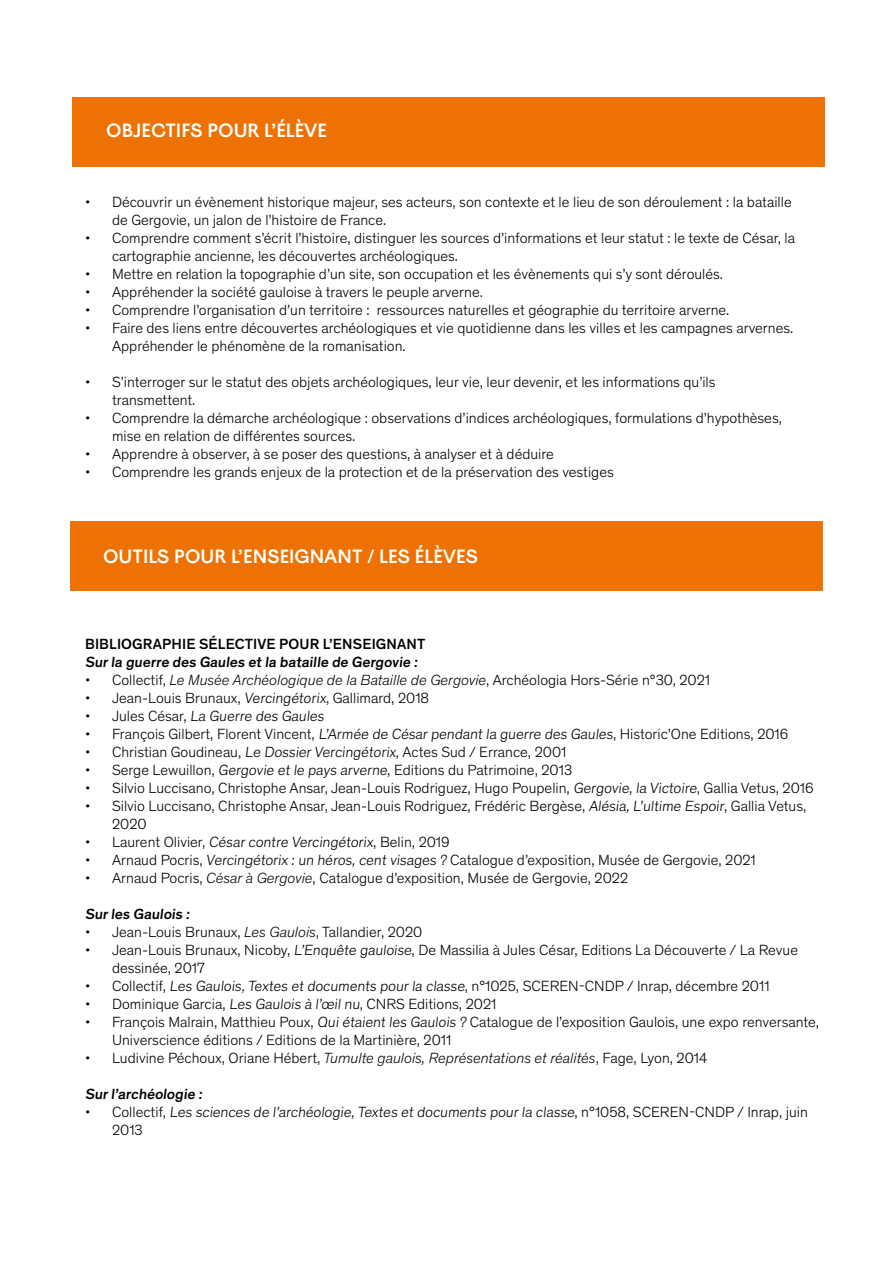
<style>
.page{position:relative;width:893px;height:1263px;background:#fff}
.page>*{position:absolute;margin:0;border:0;box-sizing:border-box;transform-origin:0 0}
.t1{font:18px "Ostia Antica";color:#fff}
.t2{font:300 15px/18px "Theinhardt";color:#000}
.t3{font:500 15px/18px "Theinhardt";letter-spacing:.01em;color:#000}
.s1{font-style:italic}
</style>
<div class="page">
<div style="left:70px;top:521px;width:753px;height:70px;background:#ee7203"></div>
<div style="left:72px;top:97px;width:753px;height:70px;background:#ee7203"></div>
<p class="t1" style="left:106px;top:120px;width:222px">OBJECTIFS POUR L’ÉLÈVE</p>
<p class="t2" style="left:112px;top:192px;width:681px;text-indent:-27px">• Découvrir un évènement historique majeur, ses acteurs, son contexte et le lieu de son déroulement : la bataille de Gergovie, un jalon de l’histoire de France.</p>
<p class="t2" style="left:112px;top:228px;width:685px;text-indent:-27px">• Comprendre comment s’écrit l’histoire, distinguer les sources d’informations et leur statut : le texte de César, la cartographie ancienne, les découvertes archéologiques.</p>
<p class="t2" style="left:85px;top:264px;width:640px">• Mettre en relation la topographie d’un site, son occupation et les évènements qui s’y sont déroulés.</p>
<p class="t2" style="left:85px;top:282px;width:399px">• Appréhender la société gauloise à travers le peuple arverne.</p>
<p class="t2" style="left:85px;top:300px;width:646px">• Comprendre l’organisation d’un territoire : ressources naturelles et géographie du territoire arverne.</p>
<p class="t2" style="left:112px;top:318px;width:683px;text-indent:-27px">• Faire des liens entre découvertes archéologiques et vie quotidienne dans les villes et les campagnes arvernes.<br>Appréhender le phénomène de la romanisation.</p>
<p class="t2" style="left:112px;top:372px;width:605px;text-indent:-27px">• S’interroger sur le statut des objets archéologiques, leur vie, leur devenir, et les informations qu’ils transmettent.</p>
<p class="t2" style="left:112px;top:408px;width:671px;text-indent:-27px">• Comprendre la démarche archéologique : observations d’indices archéologiques, formulations d’hypothèses, mise en relation de différentes sources.</p>
<p class="t2" style="left:85px;top:444px;width:470px">• Apprendre à observer, à se poser des questions, à analyser et à déduire</p>
<p class="t2" style="left:85px;top:462px;width:530px">• Comprendre les grands enjeux de la protection et de la préservation des vestiges</p>
<p class="t1" style="left:103px;top:546px;width:376px">OUTILS POUR L’ENSEIGNANT / LES ÉLÈVES</p>
<p class="t3" style="left:85px;top:634px;width:342px">BIBLIOGRAPHIE SÉLECTIVE POUR L’ENSEIGNANT<br>Surla guerre des Gaules et la bataille de Gergovie :</p>
<p class="t2" style="left:85px;top:670px;width:627px">• Collectif, <span class="s1">Le Musée Archéologique de la Bataille de Gergovie</span>, Archéologia Hors-Série n°30, 2021</p>
<p class="t2" style="left:85px;top:688px;width:346px">• Jean-Louis Brunaux, Vercingétorix, Gallimard, 2018</p>
<p class="t2" style="left:85px;top:706px;width:243px">• Ju l es César, La Guerre des Gaules</p>
<p class="t2" style="left:85px;top:724px;width:705px">• François Gilbert, Florent Vincent, L’Armée de Césarpendant la guerre des Gaules, Historic’One Editions, 2016</p>
<p class="t2" style="left:85px;top:742px;width:483px">• Christian Goudineau, Le DossierVercingétorix, Actes Sud / Errance, 2001</p>
<p class="t2" style="left:85px;top:760px;width:489px">• Serge Lewuillon, Gergovie et le pays arverne, Editions du Patrimoine, 2013</p>
<p class="t2" style="left:85px;top:778px;width:730px">• Silvio Luccisano, Christophe Ansar, Jean-Louis Rodriguez, Hugo Poupelin, Gergovie, la Victoire, Gallia Vetus, 2016</p>
<p class="t2" style="left:112px;top:796px;width:696px;text-indent:-27px">• Silvio Luccisano, Christophe Ansar, Jean-Louis Rodriguez, Frédéric Bergèse, Alésia, L’ultime Espoir, Gallia Vetus,<br>2020</p>
<p class="t2" style="left:85px;top:832px;width:366px">• Laurent Olivier, Césarcontre Vercingétorix, Belin, 2019</p>
<p class="t2" style="left:85px;top:850px;width:672px">• Arnaud Pocris, Vercingétorix : un héros, cent visages ? Catalogue d’exposition, Musée de Gergovie, 2021</p>
<p class="t2" style="left:85px;top:868px;width:545px">• Arnaud Pocris, <span class="s1">César à Gergovie</span>, Catalogue d’exposition, Musée de Gergovie, 2022</p>
<p class="t3" style="left:85px;top:904px;width:108px">Surles Gaulois :</p>
<p class="t2" style="left:85px;top:922px;width:339px">• Jean-Louis Brunaux, <span class="s1">Les Gaulois</span>, Tallandier, 2020</p>
<p class="t2" style="left:112px;top:940px;width:687px;text-indent:-27px">• Jean-Louis Brunaux, Nicoby, L’Enquête gauloise, De Massilia à Jules César, Editions La Découverte / La Revue dessinée, 2017</p>
<p class="t2" style="left:85px;top:976px;width:686px">• Collectif, Les Gaulois,Textes et documents pourla classe, n°1025, SCEREN-CNDP / Inrap, décembre 2011</p>
<p class="t2" style="left:85px;top:994px;width:413px">• Dominique Garcia, Les Gaulois à l’œil nu, CNRS Editions, 2021</p>
<p class="t2" style="left:112px;top:1012px;width:708px;text-indent:-27px">• François Malrain, Matthieu Poux, Qui étaient les Gaulois ? Catalogue de l’exposition Gaulois, une expo renversante,<br>Universcience éditions / Editions de la Martinière, 2011</p>
<p class="t2" style="left:85px;top:1048px;width:624px">• Ludivine Péchoux, Oriane Hébert, <span class="s1">Tumulte gaulois, Représentations et réalités</span>, Fage, Lyon, 2014</p>
<p class="t3" style="left:85px;top:1084px;width:121px">Surl’archéologie :</p>
<p class="t2" style="left:112px;top:1102px;width:697px;text-indent:-27px">• Co l l e ct i f, Les sciences de l’archéologie,Textes et documents pourla classe, n °1 0 5 8 , S C E R E N - C N D P / I n rap , j u i n<br>2013</p>
</div>
